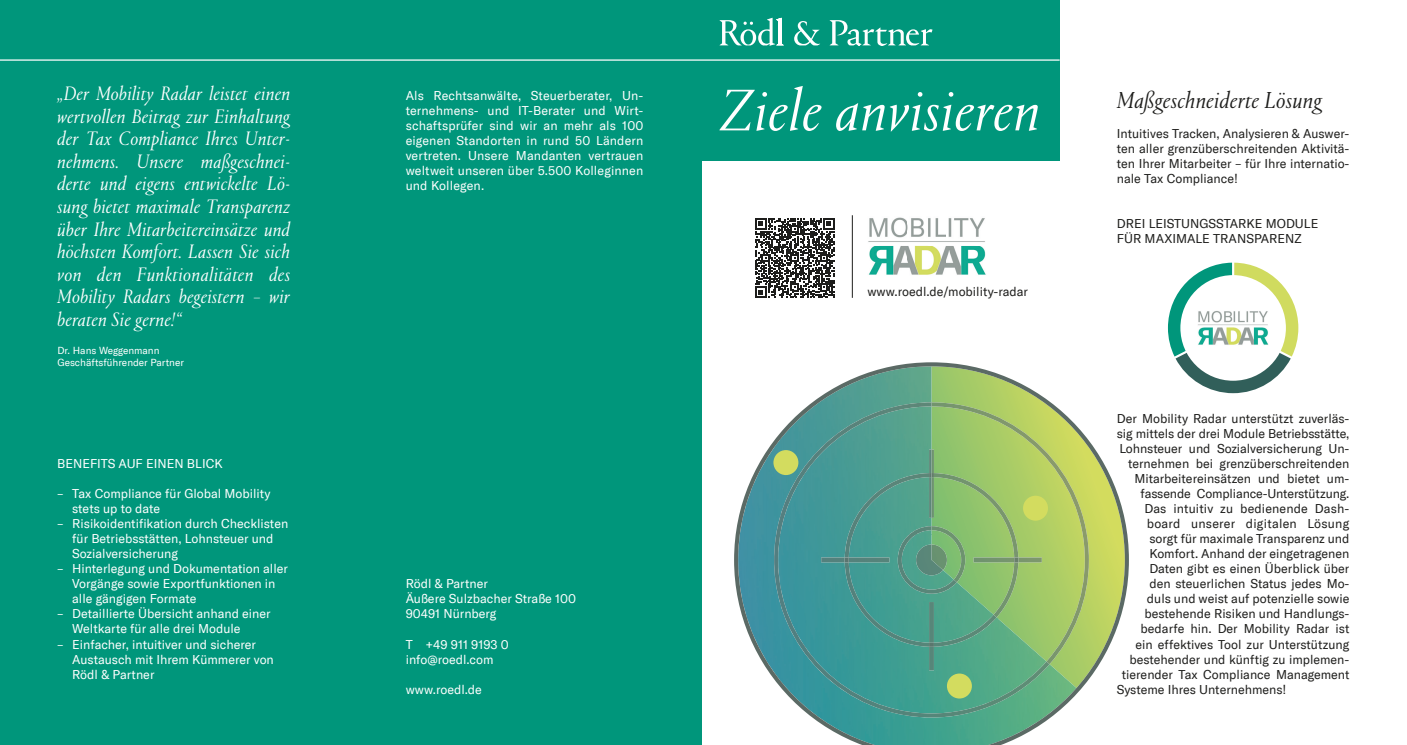
<style>
.page{position:relative;width:1407px;height:745px;background:#fff}
.page>*{position:absolute;margin:0;border:0;box-sizing:border-box;transform-origin:0 0}
.t1{font:italic 300 61.25px "Portrait TT";letter-spacing:.01em;color:#fff}
.t2{font:italic 300 23.75px "Portrait TT";letter-spacing:.01em;color:#1d1d1b}
.t3{font:italic 300 20px/22.5px "Portrait TT";letter-spacing:.01em;color:#fff;text-align:justify}
.t4{font:12.5px/15px "GT America";color:#1d1d1b;text-align:justify}
.t5{font:12.5px/15px "GT America";color:#fff}
.t6{font:12.5px "GT America";letter-spacing:.02em;color:#1d1d1b}
.t7{font:10px/12px "GT America";color:#fff}
</style>
<div class="page">
<div style="left:702px;top:0;width:357px;height:160px;background:#00967b"></div>
<div style="left:0;top:0;width:702px;height:744px;background:#00967b"></div>
<svg style="left:1168px;top:262px;width:130px;height:131px"></svg>
<div style="left:1180px;top:275px;width:106px;height:105px;background:#fff;border-radius:50%"></div>
<img style="left:1198px;top:311px;width:70px;height:34px">
<svg style="left:719px;top:18px;width:213px;height:28px"></svg>
<hr style="left:0;top:59px;width:1059px;height:2px;background:#fff">
<img style="left:868px;top:217px;width:118px;height:58px">
<svg style="left:755px;top:218px;width:79px;height:79px"></svg>
<hr style="left:852px;top:215px;width:1px;height:82px;background:#1d1d1b">
<svg style="left:734px;top:362px;width:395px;height:382px"></svg>
<img style="left:774px;top:402px;width:275px;height:315px">
<div style="left:947px;top:673px;width:25px;height:25px;background:#d3dc5f;border-radius:50%"></div>
<div style="left:773px;top:450px;width:25px;height:24px;background:#d3dc5f;border-radius:50%"></div>
<img style="left:929px;top:663px;width:5px;height:7px">
<svg style="left:929px;top:402px;width:160px;height:261px;background:#93bf70"></svg>
<img style="left:821px;top:557px;width:68px;height:5px">
<svg style="left:845px;top:557px;width:4px;height:5px"></svg>
<p class="t3" style="left:57px;top:82px;width:234px">„Der Mobility Radar leistet einen wertvollen Beitrag zur Einhaltung der Tax Compliance Ihres Unter&shy;nehmens. Unsere maßgeschnei&shy;derte und eigens entwickelte Lö&shy;sung bietet maximale Transparenz über Ihre Mitarbeitereinsätze und höchsten Komfort. Lassen Sie sich von den Funktionalitäten des Mobility Radars begeistern – wir beraten Sie gerne!“</p>
<p class="t7" style="left:57px;top:344px;width:128px">Dr. Hans Weggenmann<br>Geschäftsführender Partner</p>
<p class="t5" style="left:57px;top:456px;width:167px">BENEFITS AUF EINEN BLICK</p>
<p class="t5" style="left:72px;top:486px;width:200px;text-indent:-15px">– Tax Compliance für Global Mobility stets up to date</p>
<p class="t5" style="left:72px;top:516px;width:218px;text-indent:-15px">– Risikoidentifikation durch Checklisten für Betriebsstätten, Lohnsteuer und<br>Sozialversicherung</p>
<p class="t5" style="left:72px;top:561px;width:217px;text-indent:-15px">– Hinterlegung und Dokumentation aller<br>Vorgänge sowie Exportfunktionen in alle gängigen Formate</p>
<p class="t5" style="left:72px;top:606px;width:200px;text-indent:-15px">– Detaillierte Übersicht anhand einer<br>Weltkarte für alle drei Module</p>
<p class="t5" style="left:72px;top:636px;width:203px;text-indent:-15px">– Einfacher, intuitiver und sicherer<br>Austausch mit Ihrem Kümmerer von<br>Rödl &amp; Partner</p>
<h1 class="t1" style="left:719px;top:70px;width:322px">Ziele anvisieren</h1>
<p class="t5" style="left:406px;top:88px;width:239px;text-align:justify">Als Rechtsanwälte, Steuerberater, Un&shy;ternehmens- und IT-Berater und Wirt&shy;schaftsprüfer sind wir an mehr als 100 eigenen Standorten in rund 50 Ländern vertreten. Unsere Mandanten vertrauen weltweit unseren über 5.500 Kolleginnen und Kollegen.</p>
<h2 class="t2" style="left:1117px;top:84px;width:207px">Maßgeschneiderte Lösung</h2>
<p class="t4" style="left:1117px;top:126px;width:234px">Intuitives Tracken, Analysieren &amp; Auswer&shy;ten aller grenzüberschreitenden Aktivitä&shy;ten Ihrer Mitarbeiter – für Ihre internatio&shy;nale Tax Compliance!</p>
<p class="t4" style="left:1117px;top:216px;width:203px">DREI LEISTUNGSSTARKE MODULE<br>FÜR MAXIMALE TRANSPARENZ</p>
<p class="t5" style="left:406px;top:576px;width:172px">Rödl &amp; Partner<br>Äußere Sulzbacher Straße 100<br>90491 Nürnberg</p>
<p class="t5" style="left:406px;top:636px;width:105px">T +49 911 9193 0 info@roedl.com</p>
<p class="t5" style="left:406px;top:681px;width:78px">www.roedl.de</p>
<p class="t4" style="left:867px;top:283px;width:162px">www.roedl.de/mobility-radar</p>
<p class="t4" style="left:1117px;top:411px;width:234px">Der Mobility Radar unterstützt zuverläs-</p>
<p class="t4" style="left:1117px;top:426px;width:234px">sig mittels der drei Module Betriebsstätte,</p>
<p class="t4" style="left:1119px;top:441px;width:232px">Lohnsteuer und Sozialversicherung Un-</p>
<p class="t4" style="left:1128px;top:456px;width:223px">ternehmen bei grenzüberschreitenden</p>
<p class="t4" style="left:1134px;top:471px;width:216px">Mitarbeitereinsätzen und bietet um-</p>
<p class="t4" style="left:1140px;top:486px;width:210px">fassende Compliance-Unterstützung.</p>
<p class="t4" style="left:1144px;top:501px;width:207px">Das intuitiv zu bedienende Dash-</p>
<p class="t6" style="left:1147px;top:516px;width:204px">board unserer digitalen Lösung</p>
<p class="t4" style="left:1149px;top:531px;width:201px">sorgt für maximale Transparenz und</p>
<p class="t4" style="left:1149px;top:546px;width:201px">Komfort. Anhand der eingetragenen</p>
<p class="t4" style="left:1149px;top:561px;width:201px">Daten gibt es einen Überblick über</p>
<p class="t4" style="left:1149px;top:576px;width:201px">den steuerlichen Status jedes Mo-</p>
<p class="t4" style="left:1147px;top:591px;width:204px">duls und weist auf potenzielle sowie</p>
<p class="t4" style="left:1144px;top:606px;width:206px">bestehende Risiken und Handlungs-</p>
<p class="t4" style="left:1140px;top:621px;width:210px">bedarfe hin. Der Mobility Radar ist</p>
<p class="t4" style="left:1135px;top:636px;width:215px">ein effektives Tool zur Unterstützung</p>
<p class="t4" style="left:1129px;top:651px;width:221px">bestehender und künftig zu implemen-</p>
<p class="t4" style="left:1122px;top:666px;width:229px">tierender Tax Compliance Management</p>
<p class="t4" style="left:1117px;top:681px;width:171px">Systeme Ihres Unternehmens!</p>
</div>
